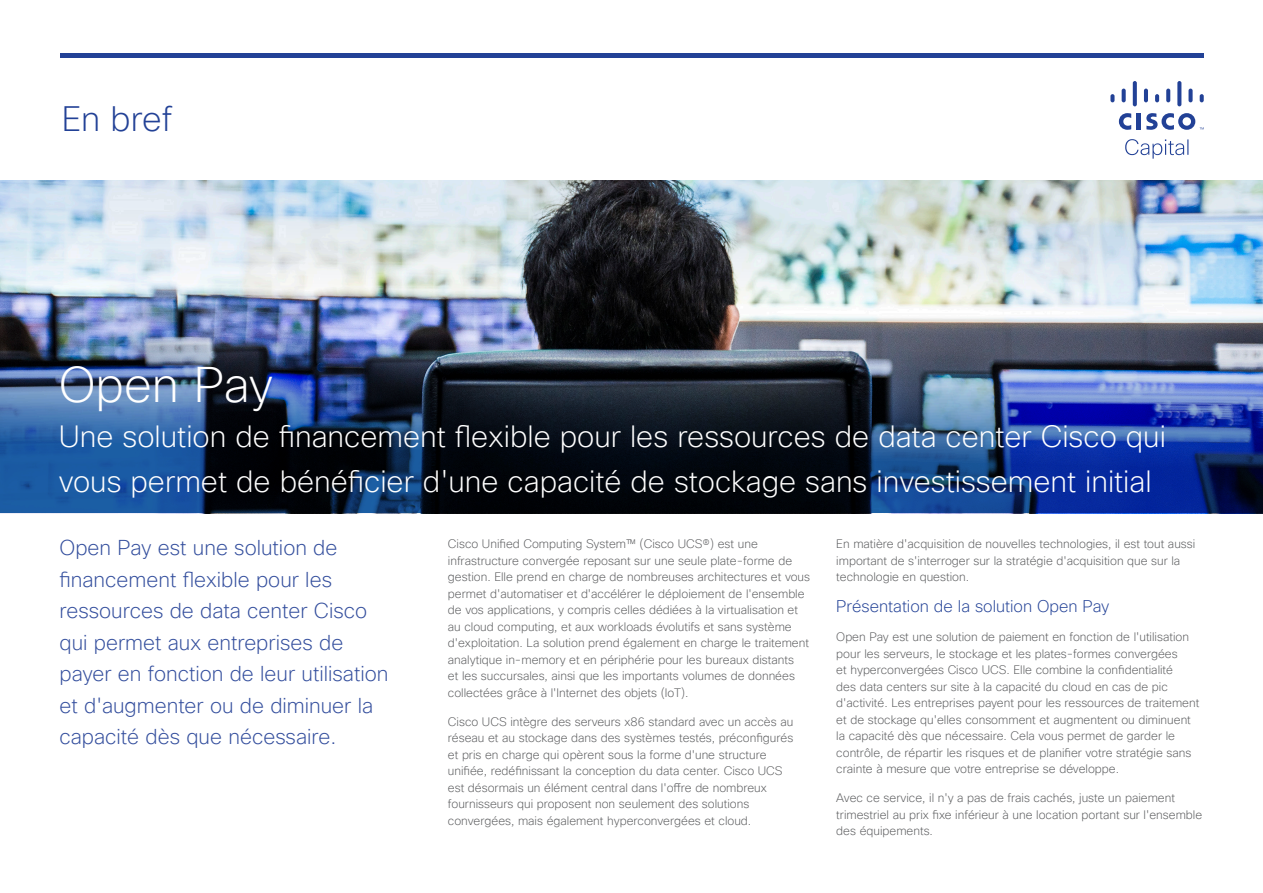
<style>
.page{position:relative;width:1263px;height:893px;background:#fff}
.page>*{position:absolute;margin:0;border:0;box-sizing:border-box;transform-origin:0 0}
.t1{font:200 48.9px "Cisco Sans TT";color:#fff}
.t2{font:200 34.5px "Cisco Sans TT";color:#224196}
.t3{font:200 30px/45px "Cisco Sans TT";color:#fff}
.t4{font:200 21px/31.5px "Cisco Sans TT";color:#334e9d}
.t5{font:200 16.5px "Cisco Sans TT";color:#224196}
.t6{font:200 12px/16.5px "Cisco Sans TT";color:#57585a}
</style>
<div class="page">
<hr style="left:60px;top:53px;width:1144px;height:4px;background:#224196">
<svg style="left:1125px;top:139px;width:63px;height:20px"></svg>
<hr style="left:1137px;top:113px;width:4px;height:16px;background:#224196">
<svg style="left:1119px;top:113px;width:12px;height:17px"></svg>
<svg style="left:1110px;top:94px;width:4px;height:8px"></svg>
<svg style="left:1122px;top:89px;width:4px;height:13px"></svg>
<svg style="left:1133px;top:81px;width:4px;height:25px"></svg>
<hr style="left:1144px;top:89px;width:4px;height:13px;background:#224196;border-radius:2px">
<svg style="left:1155px;top:94px;width:4px;height:8px"></svg>
<svg style="left:1166px;top:89px;width:4px;height:13px"></svg>
<svg style="left:1177px;top:81px;width:4px;height:25px"></svg>
<svg style="left:1188px;top:89px;width:4px;height:13px"></svg>
<svg style="left:1200px;top:94px;width:4px;height:8px"></svg>
<svg style="left:1146px;top:113px;width:58px;height:17px"></svg>
<svg style="left:0;top:403px;width:1263px;height:110px;background:#112956"></svg>
<img style="left:0;top:181px;width:1263px;height:222px">
<p class="t2" style="left:62px;top:97px;width:112px">En bref</p>
<p class="t1" style="left:59px;top:353px;width:216px">Open Pay</p>
<p class="t3" style="left:59px;top:415px;width:1109px">Une solution de financement flexible pour les ressources de data center Cisco qui vous permet de bénéficier d'une capacité de stockage sans investissement initial</p>
<p class="t4" style="left:60px;top:533px;width:330px">Open Pay est une solution de financement flexible pour les ressources de data center Cisco qui permet aux entreprises de payer en fonction de leur utilisation et d'augmenter ou de diminuer la capacité dès que nécessaire.</p>
<p class="t6" style="left:448px;top:536px;width:364px">Cisco Unified Computing System™ (Cisco UCS®) est une infrastructure convergée reposant sur une seule plate-forme de gestion. Elle prend en charge de nombreuses architectures et vous permet d'automatiser et d'accélérer le déploiement de l'ensemble de vos applications, y compris celles dédiées à la virtualisation et au cloud computing, et aux workloads évolutifs et sans système d'exploitation. La solution prend également en charge le traitement analytique in-memory et en périphérie pour les bureaux distants<br>et les succursales, ainsi que les importants volumes de données collectées grâce à l'Internet des objets (IoT).</p>
<p class="t6" style="left:448px;top:714px;width:347px">Cisco UCS intègre des serveurs x86 standard avec un accès au réseau et au stockage dans des systèmes testés, préconfigurés et pris en charge qui opèrent sous la forme d'une structure unifiée, redéfinissant la conception du data center. Cisco UCS est désormais un élément central dans l'offre de nombreux fournisseurs qui proposent non seulement des solutions convergées, mais également hyperconvergées et cloud.</p>
<p class="t6" style="left:836px;top:536px;width:360px">En matière d'acquisition de nouvelles technologies, il est tout aussi important de s'interroger sur la stratégie d'acquisition que sur la technologie en question.</p>
<p class="t5" style="left:836px;top:595px;width:274px">Présentation de la solution Open Pay</p>
<p class="t6" style="left:836px;top:629px;width:365px">Open Pay est une solution de paiement en fonction de l'utilisation pour les serveurs, le stockage et les plates-formes convergées<br>et hyperconvergées Cisco UCS. Elle combine la confidentialité<br>des data centers sur site à la capacité du cloud en cas de pic d'activité. Les entreprises payent pour les ressources de traitement et de stockage qu'elles consomment et augmentent ou diminuent la capacité dès que nécessaire. Cela vous permet de garder le contrôle, de répartir les risques et de planifier votre stratégie sans crainte à mesure que votre entreprise se développe.</p>
<p class="t6" style="left:836px;top:790px;width:367px">Avec ce service, il n'y a pas de frais cachés, juste un paiement trimestriel au prix fixe inférieur à une location portant sur l'ensemble des équipements.</p>
</div>
